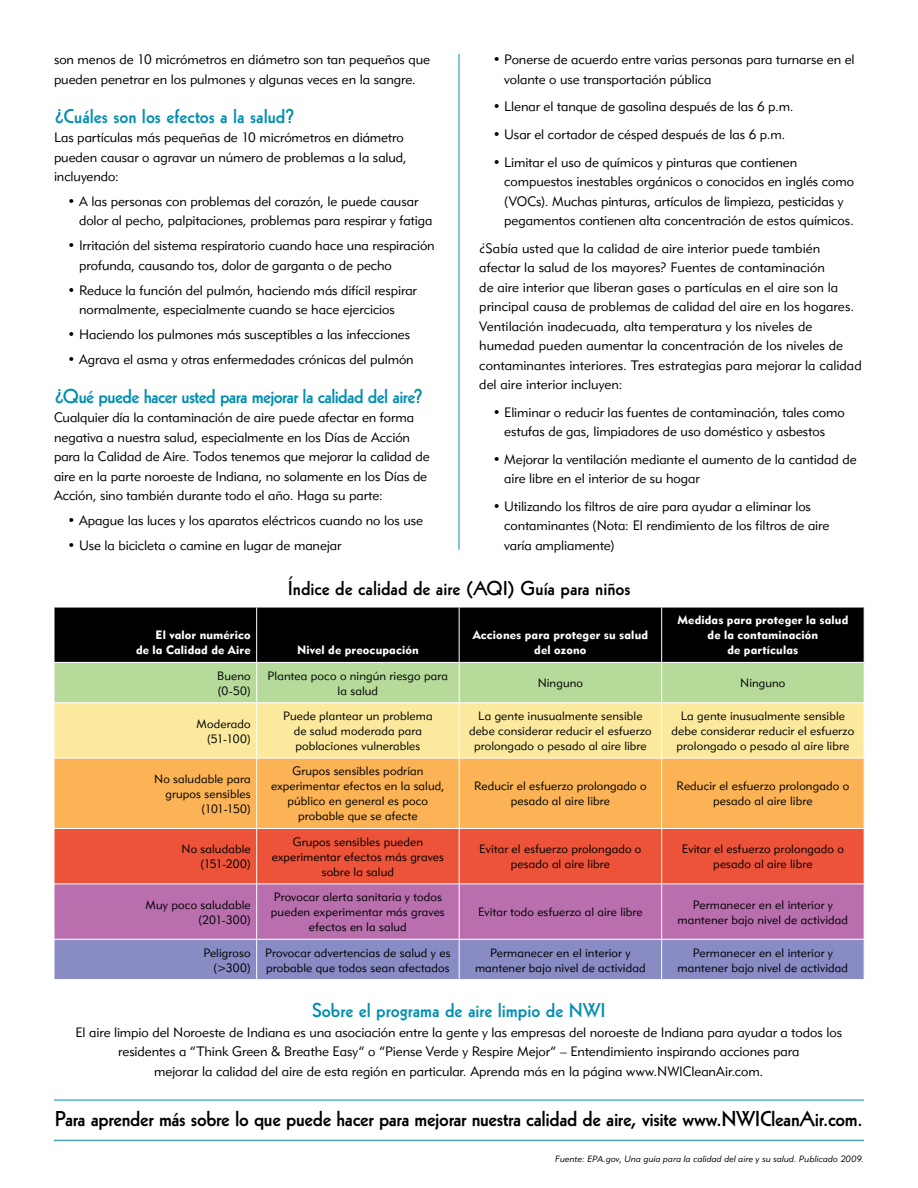
<style>
.page{position:relative;width:918px;height:1188px;background:#fff}
.page>*{position:absolute;margin:0;border:0;box-sizing:border-box;transform-origin:0 0}
.t1{font:21px "Geometric 231 BT Bold C";letter-spacing:-.015em;color:#000}
.t2{font:19.5px "Geometric 231 BT Bold C";letter-spacing:-.005em;color:#008eb0}
.t3{font:19.5px "Geometric 231 BT Bold C";letter-spacing:-.03em;color:#008eb0}
.t4{font:19.5px "Geometric 231 BT Bold C";color:#000}
.t5{font:13.5px/19.5px "Geometric 415 BT Lite A";color:#000}
.t6{font:12px/15px "Geometric 415 BT Lite A";letter-spacing:.01em;color:#000;text-align:center}
.t7{font:12px/15px "Geometric 415 BT Black A";letter-spacing:.015em;color:#fff;text-align:center}
.t8{font:9px "Geometric 415 BT Lite Italic A";letter-spacing:.02em;color:#000}
</style>
<div class="page">
<hr style="left:459px;top:54px;width:1px;height:496px;background:#008eb0">
<hr style="left:54px;top:1140px;width:810px;height:1px;background:#008eb0">
<hr style="left:54px;top:1100px;width:810px;height:1px;background:#008eb0">
<div style="left:55px;top:608px;width:809px;height:54px;background:#000"></div>
<div style="left:55px;top:663px;width:809px;height:39px;background:#b5da9a"></div>
<div style="left:55px;top:703px;width:809px;height:55px;background:#fbe99e"></div>
<div style="left:55px;top:759px;width:809px;height:69px;background:#fbb355"></div>
<div style="left:55px;top:829px;width:809px;height:55px;background:#ed5338"></div>
<div style="left:55px;top:885px;width:809px;height:54px;background:#b96fae"></div>
<div style="left:55px;top:940px;width:809px;height:39px;background:#888bc4"></div>
<hr style="left:256px;top:607px;width:1px;height:55px;background:#fff">
<hr style="left:459px;top:607px;width:1px;height:55px;background:#fff">
<hr style="left:661px;top:607px;width:1px;height:55px;background:#fff">
<hr style="left:256px;top:663px;width:1px;height:39px;background:#fff">
<hr style="left:459px;top:663px;width:1px;height:39px;background:#fff">
<hr style="left:661px;top:663px;width:1px;height:39px;background:#fff">
<hr style="left:256px;top:703px;width:1px;height:55px;background:#fff">
<hr style="left:459px;top:703px;width:1px;height:55px;background:#fff">
<hr style="left:661px;top:703px;width:1px;height:55px;background:#fff">
<hr style="left:256px;top:759px;width:1px;height:69px;background:#fff">
<hr style="left:459px;top:759px;width:1px;height:69px;background:#fff">
<hr style="left:661px;top:759px;width:1px;height:69px;background:#fff">
<hr style="left:256px;top:829px;width:1px;height:55px;background:#fff">
<hr style="left:459px;top:829px;width:1px;height:55px;background:#fff">
<hr style="left:661px;top:829px;width:1px;height:55px;background:#fff">
<hr style="left:256px;top:884px;width:1px;height:55px;background:#fff">
<hr style="left:459px;top:884px;width:1px;height:55px;background:#fff">
<hr style="left:661px;top:884px;width:1px;height:55px;background:#fff">
<hr style="left:256px;top:940px;width:1px;height:39px;background:#fff">
<hr style="left:459px;top:940px;width:1px;height:39px;background:#fff">
<hr style="left:661px;top:940px;width:1px;height:39px;background:#fff">
<p class="t5" style="left:54px;top:50px;width:378px">son menos de 10 micrómetros en diámetro son tan pequeños que pueden penetrar en los pulmones y algunas veces en la sangre.</p>
<h2 class="t2" style="left:54px;top:103px;width:243px">¿Cuáles son los efectos a la salud?</h2>
<p class="t5" style="left:54px;top:127px;width:354px">Las partículas más pequeñas de 10 micrómetros en diámetro pueden causar o agravar un número de problemas a la salud, incluyendo:</p>
<p class="t5" style="left:79px;top:191px;width:355px;text-indent:-12px">• A las personas con problemas del corazón, le puede causar dolor al pecho, palpitaciones, problemas para respirar y fatiga</p>
<p class="t5" style="left:79px;top:236px;width:357px;text-indent:-12px">• Irritación del sistema respiratorio cuando hace una respiración profunda, causando tos, dolor de garganta o de pecho</p>
<p class="t5" style="left:79px;top:280px;width:339px;text-indent:-12px">• Reduce la función del pulmón, haciendo más difícil respirar normalmente, especialmente cuando se hace ejercicios</p>
<p class="t5" style="left:68px;top:324px;width:344px">• Haciendo los pulmones más susceptibles a las infecciones</p>
<p class="t5" style="left:68px;top:349px;width:348px">• Agrava el asma y otras enfermedades crónicas del pulmón</p>
<h2 class="t3" style="left:54px;top:383px;width:371px">¿Qué puede hacer usted para mejorar la calidad del aire?</h2>
<p class="t5" style="left:54px;top:408px;width:377px">Cualquier día la contaminación de aire puede afectar en forma negativa a nuestra salud, especialmente en los Días de Acción para la Calidad de Aire. Todos tenemos que mejorar la calidad de aire en la parte noroeste de Indiana, no solamente en los Días de Acción, sino también durante todo el año. Haga su parte:</p>
<p class="t5" style="left:68px;top:510px;width:357px">• Apague las luces y los aparatos eléctricos cuando no los use</p>
<p class="t5" style="left:68px;top:535px;width:275px">• Use la bicicleta o camine en lugar de manejar</p>
<p class="t5" style="left:504px;top:50px;width:352px;text-indent:-12px">• Ponerse de acuerdo entre varias personas para turnarse en el volante o use transportación pública</p>
<p class="t5" style="left:493px;top:97px;width:302px">• Llenar el tanque de gasolina después de las 6 p.m.</p>
<p class="t5" style="left:493px;top:124px;width:294px">• Usar el cortador de césped después de las 6 p.m.</p>
<p class="t5" style="left:504px;top:152px;width:351px;text-indent:-12px">• Limitar el uso de químicos y pinturas que contienen compuestos inestables orgánicos o conocidos en inglés como (VOCs). Muchas pinturas, artículos de limpieza, pesticidas y pegamentos contienen alta concentración de estos químicos.</p>
<p class="t5" style="left:479px;top:238px;width:384px">¿Sabía usted que la calidad de aire interior puede también afectar la salud de los mayores? Fuentes de contaminación<br>de aire interior que liberan gases o partículas en el aire son la principal causa de problemas de calidad del aire en los hogares.<br>Ventilación inadecuada, alta temperatura y los niveles de humedad pueden aumentar la concentración de los niveles de contaminantes interiores. Tres estrategias para mejorar la calidad del aire interior incluyen:</p>
<p class="t5" style="left:493px;top:402px;width:353px;text-align:center">• Eliminar o reducir las fuentes de contaminación, tales como estufas de gas, limpiadores de uso doméstico y asbestos</p>
<p class="t5" style="left:504px;top:449px;width:354px;text-indent:-12px">• Mejorar la ventilación mediante el aumento de la cantidad de aire libre en el interior de su hogar</p>
<p class="t5" style="left:504px;top:496px;width:327px;text-indent:-12px">• Utilizando los filtros de aire para ayudar a eliminar los contaminantes (Nota: El rendimiento de los filtros de aire varía ampliamente)</p>
<p class="t7" style="left:136px;top:627px;width:116px;text-align:right">El valor numérico<br>de la Calidad de Aire</p>
<h2 class="t4" style="left:288px;top:575px;width:344px">Índice de calidad de aire (AQI) Guía para niños</h2>
<p class="t7" style="left:297px;top:642px;width:123px">Nivel de preocupación</p>
<p class="t7" style="left:473px;top:627px;width:177px">Acciones para proteger su salud del ozono</p>
<p class="t7" style="left:677px;top:612px;width:172px">Medidas para proteger la salud de la contaminación<br>de partículas</p>
<p class="t6" style="left:217px;top:668px;width:35px;text-align:left">Bueno (0-50)</p>
<p class="t6" style="left:268px;top:668px;width:182px">Plantea poco o ningún riesgo para la salud</p>
<p class="t6" style="left:538px;top:675px;width:47px">Ninguno</p>
<p class="t6" style="left:740px;top:675px;width:47px">Ninguno</p>
<p class="t6" style="left:197px;top:716px;width:56px;text-align:right">Moderado (51-100)</p>
<p class="t6" style="left:283px;top:708px;width:151px">Puede plantear un problema de salud moderada para poblaciones vulnerables</p>
<p class="t6" style="left:469px;top:708px;width:184px">La gente inusualmente sensible debe considerar reducir el esfuerzo prolongado o pesado al aire libre</p>
<p class="t6" style="left:672px;top:708px;width:184px">La gente inusualmente sensible debe considerar reducir el esfuerzo prolongado o pesado al aire libre</p>
<p class="t6" style="left:154px;top:771px;width:98px;text-align:right">No saludable para grupos sensibles (101-150)</p>
<p class="t6" style="left:271px;top:764px;width:175px">Grupos sensibles podrían experimentar efectos en la salud, público en general es poco probable que se afecte</p>
<p class="t6" style="left:474px;top:779px;width:174px">Reducir el esfuerzo prolongado o pesado al aire libre</p>
<p class="t6" style="left:677px;top:779px;width:174px">Reducir el esfuerzo prolongado o pesado al aire libre</p>
<p class="t6" style="left:182px;top:841px;width:71px;text-align:right">No saludable (151-200)</p>
<p class="t6" style="left:272px;top:834px;width:174px">Grupos sensibles pueden experimentar efectos más graves sobre la salud</p>
<p class="t6" style="left:479px;top:841px;width:164px">Evitar el esfuerzo prolongado o pesado al aire libre</p>
<p class="t6" style="left:682px;top:841px;width:164px">Evitar el esfuerzo prolongado o pesado al aire libre</p>
<p class="t6" style="left:146px;top:897px;width:106px;text-align:right">Muy poco saludable (201-300)</p>
<p class="t6" style="left:271px;top:889px;width:175px">Provocar alerta sanitaria y todos pueden experimentar más graves efectos en la salud</p>
<p class="t6" style="left:478px;top:904px;width:166px">Evitar todo esfuerzo al aire libre</p>
<p class="t6" style="left:678px;top:897px;width:172px">Permanecer en el interior y mantener bajo nivel de actividad</p>
<p class="t6" style="left:203px;top:945px;width:49px;text-align:right">Peligroso (&gt;300)</p>
<p class="t6" style="left:265px;top:945px;width:187px;text-align:left">Provocar advertencias de salud y es probable que todos sean afectados</p>
<p class="t6" style="left:475px;top:945px;width:172px">Permanecer en el interior y mantener bajo nivel de actividad</p>
<p class="t6" style="left:678px;top:945px;width:172px">Permanecer en el interior y mantener bajo nivel de actividad</p>
<h2 class="t2" style="left:312px;top:998px;width:295px">Sobre el programa de aire limpio de NWI</h2>
<p class="t5" style="left:75px;top:1022px;width:768px;text-align:center">El aire limpio del Noroeste de Indiana es una asociación entre la gente y las empresas del noroeste de Indiana para ayudar a todos los residentes a “Think Green &amp; Breathe Easy” o “Piense Verde y Respire Mejor” – Entendimiento inspirando acciones para<br>mejorar la calidad del aire de esta región en particular. Aprenda más en la página www.NWICleanAir.com.</p>
<h1 class="t1" style="left:55px;top:1105px;width:809px">Para aprender más sobre lo que puede hacer para mejorar nuestra calidad de aire, visite www.NWICleanAir.com.</h1>
<p class="t8" style="left:555px;top:1154px;width:310px">Fuente: EPA.gov, Una guía para la calidad del aire y su salud. Publicado 2009.</p>
</div>
